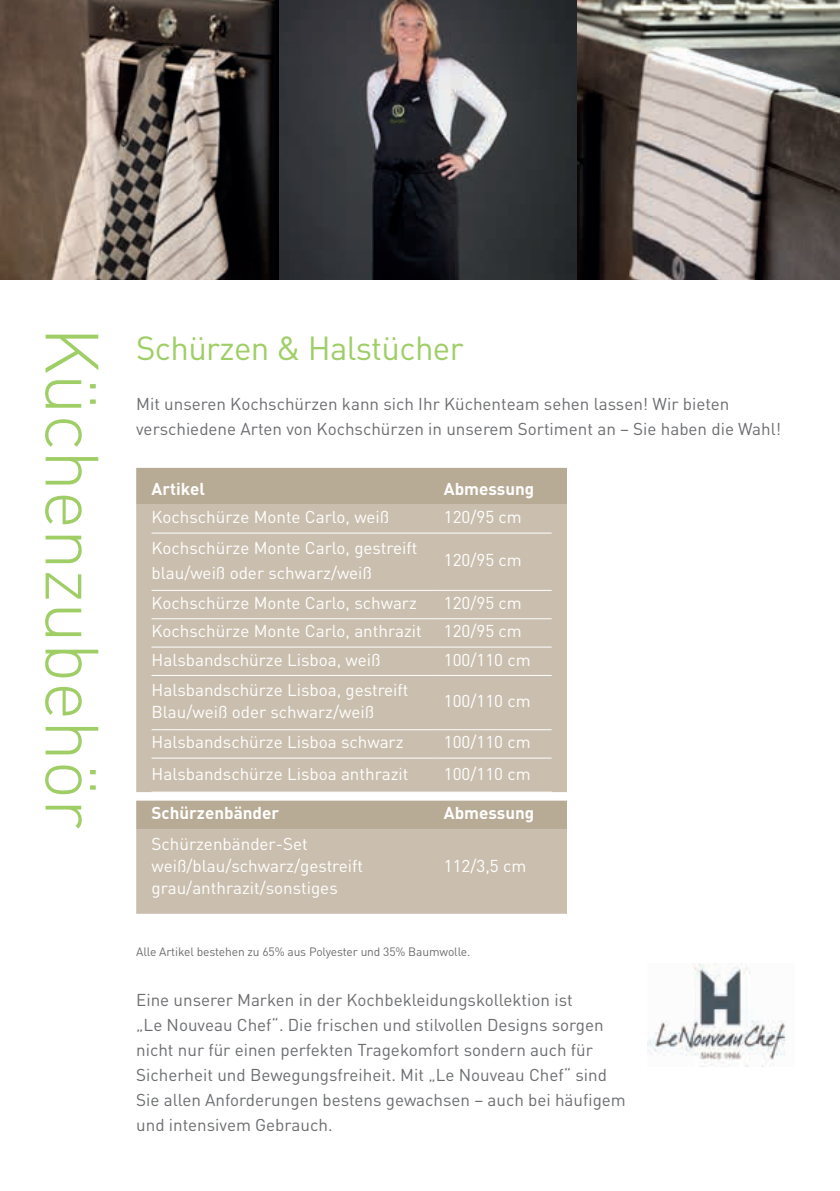
<style>
.page{position:relative;width:840px;height:1191px;background:#fff}
.page>*{position:absolute;margin:0;border:0;box-sizing:border-box;transform-origin:0 0}
.t1{font:300 74px "DINOT";letter-spacing:-.01em;color:#9fce66}
.t2{font:33px "DINOT";letter-spacing:-.02em;color:#9fce66}
.t3{font:17px/22px "DINOT";color:#fff}
.t4{font:17px/25px "DINOT";color:#6c6d70}
.t5{font:700 17px "DINOT";color:#fff}
.t6{font:12px "DINOT";letter-spacing:-.01em;color:#6c6d70}
</style>
<div class="page">
<img style="left:0;top:0;width:280px;height:280px">
<img style="left:576px;top:0;width:263px;height:280px">
<svg style="left:280px;top:0;width:296px;height:280px;background:#3d3c40"></svg>
<div style="left:136px;top:468px;width:430px;height:37px;background:#b8ab95"></div>
<div style="left:136px;top:505px;width:430px;height:287px;background:#cabfae"></div>
<hr style="left:151px;top:532px;width:287px;height:1px;background:#fff">
<hr style="left:438px;top:532px;width:113px;height:1px;background:#fff">
<hr style="left:151px;top:590px;width:287px;height:1px;background:#fff">
<hr style="left:438px;top:590px;width:113px;height:1px;background:#fff">
<hr style="left:151px;top:618px;width:287px;height:1px;background:#fff">
<hr style="left:438px;top:618px;width:113px;height:1px;background:#fff">
<hr style="left:151px;top:646px;width:287px;height:1px;background:#fff">
<hr style="left:438px;top:646px;width:113px;height:1px;background:#fff">
<hr style="left:151px;top:675px;width:287px;height:1px;background:#fff">
<hr style="left:438px;top:675px;width:113px;height:1px;background:#fff">
<hr style="left:151px;top:729px;width:287px;height:1px;background:#fff">
<hr style="left:438px;top:729px;width:113px;height:1px;background:#fff">
<hr style="left:151px;top:757px;width:287px;height:1px;background:#fff">
<hr style="left:438px;top:757px;width:113px;height:1px;background:#fff">
<hr style="left:151px;top:791px;width:287px;height:1px;background:#fff">
<hr style="left:438px;top:791px;width:113px;height:1px;background:#fff">
<svg style="left:136px;top:800px;width:430px;height:113px;background:#c5baa8"></svg>
<img style="left:647px;top:963px;width:139px;height:103px">
<h1 class="t1" style="left:123px;top:326px;width:504px;rotate:90deg">Küchenzubehör</h1>
<h2 class="t2" style="left:136px;top:325px;width:329px">Schürzen &amp; Halstücher</h2>
<p class="t4" style="left:136px;top:390px;width:646px">Mit unseren Kochschürzen kann sich Ihr Küchenteam sehen lassen! Wir bieten verschiedene Arten von Kochschürzen in unserem Sortiment an – Sie haben die Wahl!</p>
<p class="t5" style="left:151px;top:477px;width:55px">Artikel</p>
<p class="t5" style="left:443px;top:477px;width:92px">Abmessung</p>
<p class="t3" style="left:151px;top:505px;width:239px">Kochschürze Monte Carlo, weiß</p>
<p class="t3" style="left:443px;top:505px;width:79px">120/95 cm</p>
<p class="t3" style="left:151px;top:534px;width:267px;line-height:25px">Kochschürze Monte Carlo, gestreift blau/weiß oder schwarz/weiß</p>
<p class="t3" style="left:443px;top:548px;width:79px">120/95 cm</p>
<p class="t3" style="left:151px;top:591px;width:267px">Kochschürze Monte Carlo, schwarz</p>
<p class="t3" style="left:443px;top:591px;width:79px">120/95 cm</p>
<p class="t3" style="left:151px;top:619px;width:271px">Kochschürze Monte Carlo, anthrazit</p>
<p class="t3" style="left:443px;top:619px;width:79px">120/95 cm</p>
<p class="t3" style="left:151px;top:648px;width:230px">Halsbandschürze Lisboa, weiß</p>
<p class="t3" style="left:443px;top:648px;width:88px">100/110 cm</p>
<p class="t3" style="left:151px;top:678px;width:258px">Halsbandschürze Lisboa, gestreift<br>Blau/weiß oder schwarz/weiß</p>
<p class="t3" style="left:443px;top:689px;width:88px">100/110 cm</p>
<p class="t3" style="left:151px;top:730px;width:253px">Halsbandschürze Lisboa schwarz</p>
<p class="t3" style="left:443px;top:730px;width:88px">100/110 cm</p>
<p class="t3" style="left:151px;top:761px;width:258px">Halsbandschürze Lisboa anthrazit</p>
<p class="t3" style="left:443px;top:761px;width:88px">100/110 cm</p>
<p class="t5" style="left:151px;top:801px;width:129px">Schürzenbänder</p>
<p class="t5" style="left:443px;top:801px;width:92px">Abmessung</p>
<p class="t3" style="left:151px;top:831px;width:213px">Schürzenbänder-Set weiß/blau/schwarz/gestreift grau/anthrazit/sonstiges</p>
<p class="t3" style="left:443px;top:853px;width:84px">112/3,5 cm</p>
<p class="t6" style="left:136px;top:943px;width:335px">Alle Artikel bestehen zu 65% aus Polyester und 35% Baumwolle.</p>
<p class="t4" style="left:136px;top:986px;width:491px">Eine unserer Marken in der Kochbekleidungskollektion ist<br>„Le Nouveau Chef“. Die frischen und stilvollen Designs sorgen nicht nur für einen perfekten Tragekomfort sondern auch für Sicherheit und Bewegungsfreiheit. Mit „Le Nouveau Chef“ sind Sie allen Anforderungen bestens gewachsen – auch bei häufigem und intensivem Gebrauch.</p>
</div>
